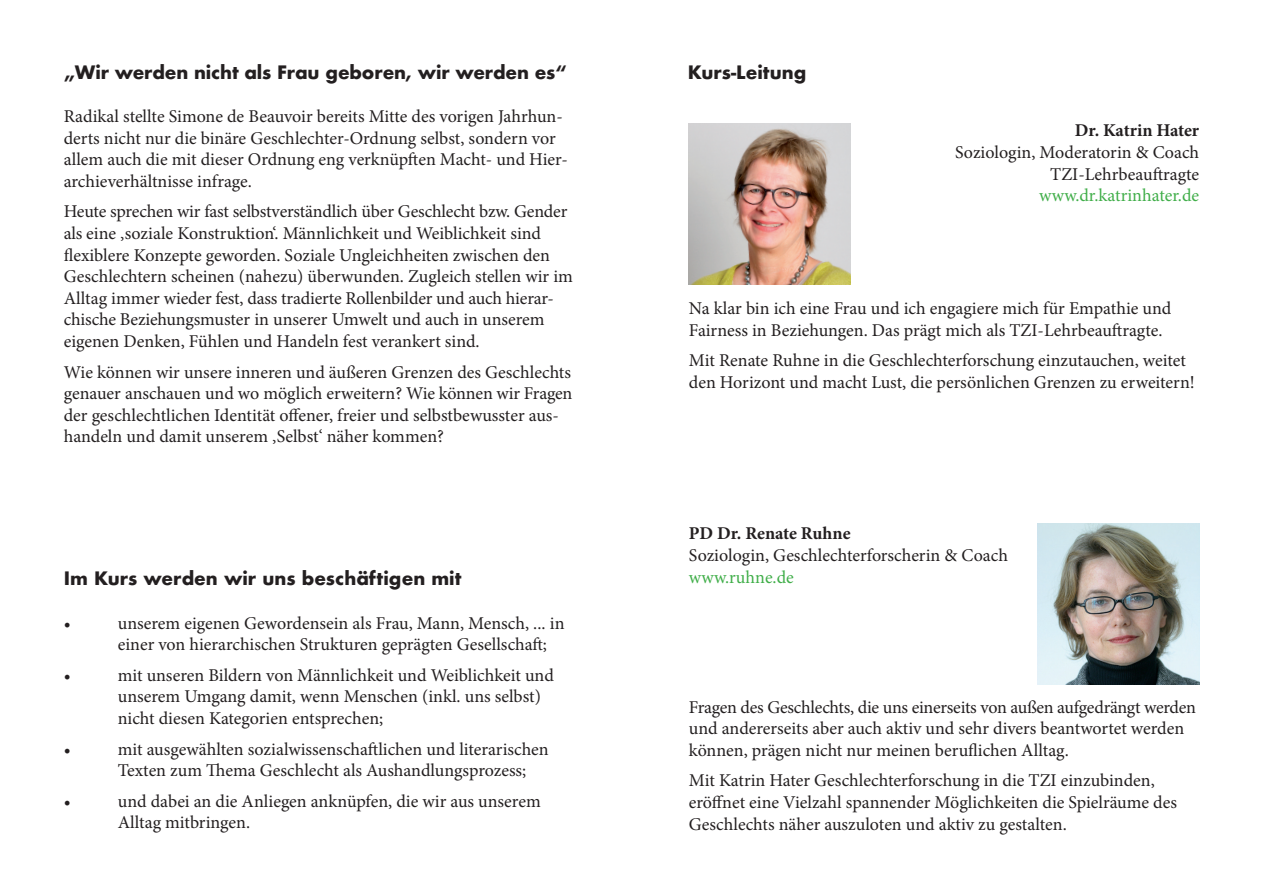
<style>
.page{position:relative;width:1263px;height:893px;background:#fff}
.page>*{position:absolute;margin:0;border:0;box-sizing:border-box;transform-origin:0 0}
.t1{font:18px/21.6px "Minion Pro";color:#231f20}
.t2{font:700 18px "Futura";color:#231f20}
.t3{font:18px "Minion Pro";color:#40ae49}
.t4{font:700 18px "Minion Pro";letter-spacing:-.005em;color:#231f20}
</style>
<div class="page">
<img style="left:1037px;top:523px;width:162px;height:162px">
<img style="left:689px;top:123px;width:161px;height:162px">
<p class="t2" style="left:64px;top:59px;width:505px">„Wir werden nicht als Frau geboren, wir werden es“</p>
<p class="t1" style="left:64px;top:105px;width:506px">Radikal stellte Simone de Beauvoir bereits Mitte des vorigen Jahrhun&shy;derts nicht nur die binäre Geschlechter-Ordnung selbst, sondern vor allem auch die mit dieser Ordnung eng verknüpften Macht- und Hier&shy;archieverhältnisse infrage.</p>
<p class="t1" style="left:64px;top:201px;width:511px">Heute sprechen wir fast selbstverständlich über Geschlecht bzw. Gender als eine ‚soziale Konstruktion‘. Männlichkeit und Weiblichkeit sind flexiblere Konzepte geworden. Soziale Ungleichheiten zwischen den Geschlechtern scheinen (nahezu) überwunden. Zugleich stellen wir im Alltag immer wieder fest, dass tradierte Rollenbilder und auch hierar&shy;chische Beziehungsmuster in unserer Umwelt und auch in unserem eigenen Denken, Fühlen und Handeln fest verankert sind.</p>
<p class="t1" style="left:64px;top:361px;width:510px">Wie können wir unsere inneren und äußeren Grenzen des Geschlechts genauer anschauen und wo möglich erweitern? Wie können wir Fragen der geschlechtlichen Identität offener, freier und selbstbewusster aus&shy;handeln und damit unserem ‚Selbst‘ näher kommen?</p>
<p class="t2" style="left:64px;top:566px;width:399px">Im Kurs werden wir uns beschäftigen mit</p>
<p class="t1" style="left:64px;top:612px;width:9px">•</p>
<p class="t1" style="left:118px;top:612px;width:448px">unserem eigenen Gewordensein als Frau, Mann, Mensch, ... in einer von hierarchischen Strukturen geprägten Gesellschaft;</p>
<p class="t1" style="left:64px;top:664px;width:9px">•</p>
<p class="t1" style="left:118px;top:664px;width:438px">mit unseren Bildern von Männlichkeit und Weiblichkeit und unserem Umgang damit, wenn Menschen (inkl. uns selbst) nicht diesen Kategorien entsprechen;</p>
<p class="t1" style="left:64px;top:738px;width:9px">•</p>
<p class="t1" style="left:118px;top:738px;width:432px">mit ausgewählten sozialwissenschaftlichen und literarischen<br>Texten zum Thema Geschlecht als Aushandlungsprozess;</p>
<p class="t1" style="left:64px;top:790px;width:9px">•</p>
<p class="t1" style="left:118px;top:790px;width:424px">und dabei an die Anliegen anknüpfen, die wir aus unserem<br>Alltag mitbringen.</p>
<p class="t2" style="left:688px;top:59px;width:120px">Kurs-Leitung</p>
<p class="t4" style="left:1075px;top:118px;width:126px">Dr. Katrin Hater</p>
<p class="t1" style="left:955px;top:142px;width:246px;text-align:right">Soziologin, Moderatorin &amp; Coach<br>TZI-Lehrbeauftragte</p>
<p class="t3" style="left:1039px;top:183px;width:161px">www.dr.katrinhater.de</p>
<p class="t1" style="left:689px;top:298px;width:484px">Na klar bin ich eine Frau und ich engagiere mich für Empathie und<br>Fairness in Beziehungen. Das prägt mich als TZI-Lehrbeauftragte.</p>
<p class="t1" style="left:689px;top:350px;width:507px">Mit Renate Ruhne in die Geschlechterforschung einzutauchen, weitet den Horizont und macht Lust, die persönlichen Grenzen zu erweitern!</p>
<p class="t4" style="left:689px;top:521px;width:163px">PD Dr. Renate Ruhne</p>
<p class="t1" style="left:689px;top:544px;width:321px">Soziologin, Geschlechterforscherin &amp; Coach</p>
<p class="t3" style="left:689px;top:565px;width:106px">www.ruhne.de</p>
<p class="t1" style="left:689px;top:696px;width:509px">Fragen des Geschlechts, die uns einerseits von außen aufgedrängt werden und andererseits aber auch aktiv und sehr divers beantwortet werden können, prägen nicht nur meinen beruflichen Alltag.</p>
<p class="t1" style="left:689px;top:770px;width:490px">Mit Katrin Hater Geschlechterforschung in die TZI einzubinden, eröffnet eine Vielzahl spannender Möglichkeiten die Spielräume des<br>Geschlechts näher auszuloten und aktiv zu gestalten.</p>
</div>
